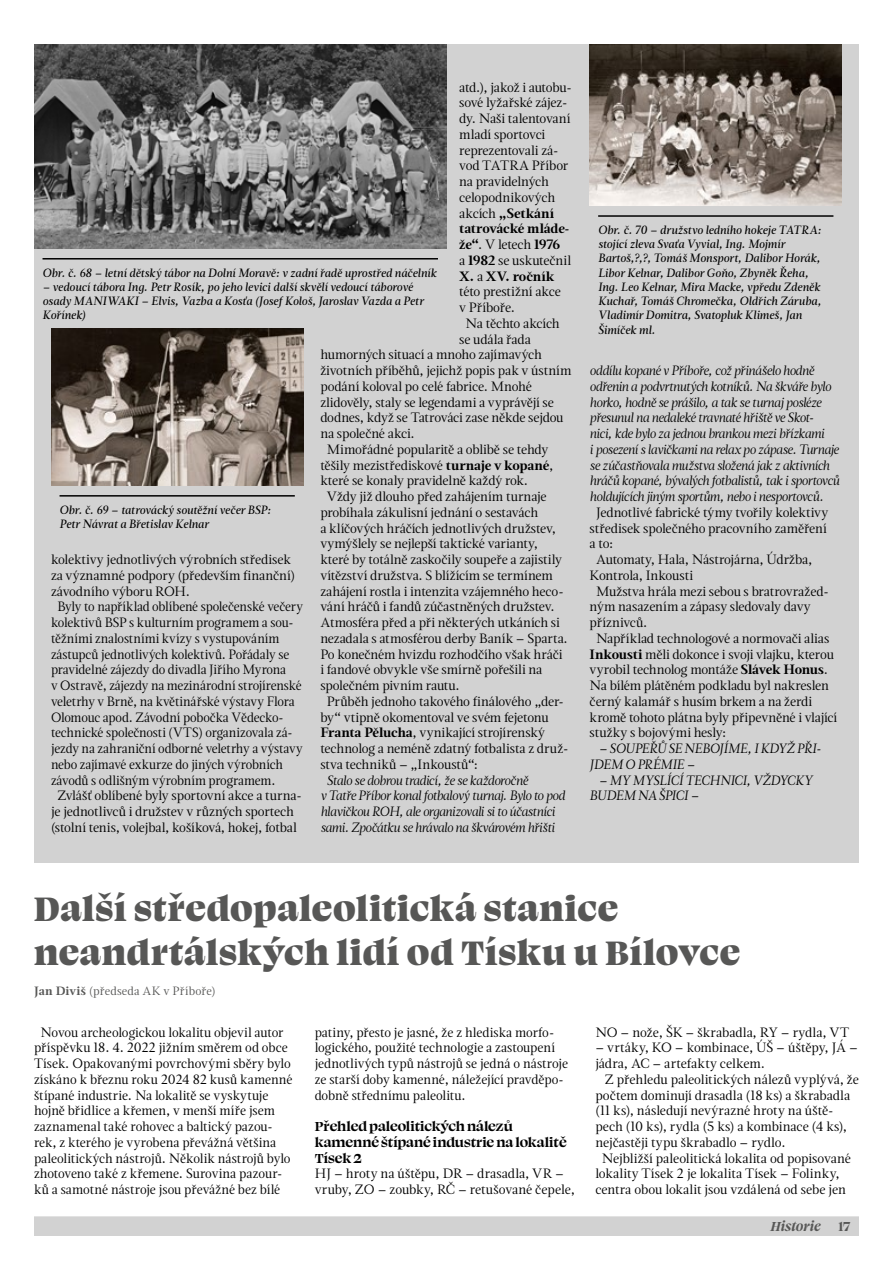
<style>
.page{position:relative;width:893px;height:1263px;background:#fff}
.page>*{position:absolute;margin:0;border:0;box-sizing:border-box;transform-origin:0 0}
.Nadpis_clanku{font:900 39px/43.5px "Swear Display";letter-spacing:.015em;color:#575756}
.Text_Nadpis{font:700 15px/15.8px "Swear Display";letter-spacing:-.005em;color:#000}
.t1{font:italic 700 15px "Swear Display";color:#575756}
.Text{font:13.5px/15.8px "Magneta";letter-spacing:-.01em;color:#000}
.Text-2{font:italic 13.5px/15.8px "Magneta";letter-spacing:-.02em;color:#000}
.Text-3{font:13.5px/15.8px "Magneta";letter-spacing:-.01em;color:#000;scale:.96 1}
.TXT_no_formating{font:13.5px/15.8px "Magneta";letter-spacing:-.005em;color:#000}
.Text-4{font:italic 13.5px/15.8px "Magneta";letter-spacing:.005em;color:#000}
.Fotka_popis{font:italic 500 12px/14.2px "Magneta";letter-spacing:.005em;color:#000}
.Autor_clanku{font:12px "Magneta";letter-spacing:.015em;color:#575756}
.s1{font-weight:700}
.s2{font-style:normal}
</style>
<div class="page">
<div style="left:34px;top:44px;width:825px;height:819px;background:#d2d2d2"></div>
<img style="left:34px;top:44px;width:412px;height:205px">
<img style="left:51px;top:328px;width:252px;height:158px">
<img style="left:590px;top:44px;width:252px;height:162px">
<hr style="left:43px;top:258px;width:395px;height:1px;background:#000">
<hr style="left:60px;top:495px;width:235px;height:2px;background:#000">
<hr style="left:598px;top:215px;width:235px;height:2px;background:#000">
<div style="left:34px;top:1216px;width:825px;height:20px;background:#d2d2d2"></div>
<p class="Text" style="left:459px;top:79px;width:114px">atd.), jakož i autobu&shy;sové lyžařské zájez&shy;dy. Naši talentovaní mladí sportovci reprezentovali zá&shy;vod TATRA Příbor na pravidelných celopodnikových akcích <span class="s1">„Setkání tatrovácké mláde&shy;že“</span>. V letech <span class="s1">1976<br></span>a <span class="s1">1982</span> se uskutečnil<br><span class="s1">X.</span> a <span class="s1">XV. ročník </span>této prestižní akce<br>v Příboře.</p>
<p class="Text" style="left:466px;top:315px;width:96px">Na těchto akcích</p>
<p class="Text" style="left:459px;top:331px;width:73px">se udála řada</p>
<p class="Text" style="left:320px;top:346px;width:223px">humorných situací a mnoho zajímavých</p>
<p class="Text" style="left:320px;top:362px;width:253px">životních příběhů, jejichž popis pak v ústním</p>
<p class="Text" style="left:320px;top:378px;width:213px">podání koloval po celé fabrice. Mnohé</p>
<p class="Text" style="left:320px;top:394px;width:235px">zlidověly, staly se legendami a vyprávějí se</p>
<p class="Text" style="left:320px;top:409px;width:245px">dodnes, když se Tatrováci zase někde sejdou</p>
<p class="Text" style="left:320px;top:425px;width:96px">na společné akci.</p>
<p class="Text" style="left:320px;top:441px;width:234px;text-indent:6px">Mimořádné popularitě a oblibě se tehdy těšily mezistřediskové <span class="s1">turnaje v kopané</span>, které se konaly pravidelně každý rok.</p>
<p class="Text" style="left:320px;top:488px;width:249px;text-indent:6px">Vždy již dlouho před zahájením turnaje probíhala zákulisní jednání o sestavách<br>a klíčových hráčích jednotlivých družstev, vymýšlely se nejlepší taktické varianty, které by totálně zaskočily soupeře a zajistily vítězství družstva. S blížícím se termínem zahájení rostla i intenzita vzájemného heco&shy;vání hráčů i fandů zúčastněných družstev.<br>Atmosféra před a při některých utkáních si nezadala s atmosférou derby Baník – Sparta.<br>Po konečném hvizdu rozhodčího však hráči i fandové obvykle vše smírně pořešili na společném pivním rautu.</p>
<p class="Text" style="left:320px;top:693px;width:250px;text-indent:6px">Průběh jednoho takového finálového „der&shy;by“ vtipně okomentoval ve svém fejetonu <span class="s1">Franta Pělucha</span>, vynikající strojírenský technolog a neméně zdatný fotbalista z druž&shy;stva techniků – „Inkoustů“:</p>
<p class="Text-2" style="left:320px;top:772px;width:246px;text-indent:6px">Stalo se dobrou tradicí, že se každoročně<br>v Tatře Příbor konal fotbalový turnaj. Bylo to pod hlavičkou ROH, ale organizovali si to účastníci sami. Zpočátku se hrávalo na škvárovém hřišti</p>
<p class="Fotka_popis" style="left:43px;top:265px;width:395px">Obr. č. 68 – letní dětský tábor na Dolní Moravě: v zadní řadě uprostřed náčelník</p>
<p class="Fotka_popis" style="left:43px;top:279px;width:382px">– vedoucí tábora Ing. Petr Rosík, po jeho levici další skvělí vedoucí táborové osady MANIWAKI – Elvis, Vazba a Kosťa (Josef Kološ, Jaroslav Vazda a Petr<br>Kořínek)</p>
<p class="Fotka_popis" style="left:60px;top:502px;width:213px">Obr. č. 69 – tatrovácký soutěžní večer BSP:<br>Petr Návrat a Břetislav Kelnar</p>
<p class="Text" style="left:51px;top:551px;width:246px">kolektivy jednotlivých výrobních středisek za významné podpory (především finanční) závodního výboru ROH.</p>
<p class="Text-3" style="left:51px;top:598px;width:264px;text-indent:6px">Byly to například oblíbené společenské večery kolektivů BSP s kulturním programem a sou&shy;těžními znalostními kvízy s vystupováním zástupců jednotlivých kolektivů. Pořádaly se pravidelné zájezdy do divadla Jiřího Myrona<br>v Ostravě, zájezdy na mezinárodní strojírenské veletrhy v Brně, na květinářské výstavy Flora Olomouc apod. Závodní pobočka Vědecko&shy;technické společnosti (VTS) organizovala zá&shy;jezdy na zahraniční odborné veletrhy a výstavy nebo zajímavé exkurze do jiných výrobních závodů s odlišným výrobním programem.</p>
<p class="Text" style="left:51px;top:787px;width:253px;text-indent:6px">Zvlášť oblíbené byly sportovní akce a turna&shy;je jednotlivců i družstev v různých sportech (stolní tenis, volejbal, košíková, hokej, fotbal</p>
<p class="Fotka_popis" style="left:598px;top:222px;width:225px">Obr. č. 70 – družstvo ledního hokeje TATRA: stojící zleva Svaťa Vyvial, Ing. Mojmír Bartoš,?,?, Tomáš Monsport, Dalibor Horák, Libor Kelnar, Dalibor Goňo, Zbyněk Řeha, Ing. Leo Kelnar, Mira Macke, vpředu Zdeněk Kuchař, Tomáš Chromečka, Oldřich Záruba, Vladimír Domitra, Svatopluk Klimeš, Jan Šimíček ml.</p>
<p class="Text-2" style="left:590px;top:362px;width:251px">oddílu kopané v Příboře, což přinášelo hodně odřenin a podvrtnutých kotníků. Na škváře bylo horko, hodně se prášilo, a tak se turnaj posléze přesunul na nedaleké travnaté hřiště ve Skot&shy;nici, kde bylo za jednou brankou mezi břízkami<br>i posezení s lavičkami na relax po zápase. Turnaje se zúčastňovala mužstva složená jak z aktivních hráčů kopané, bývalých fotbalistů, tak i sportovců holdujících jiným sportům, nebo i nesportovců.</p>
<p class="Text" style="left:590px;top:504px;width:240px;text-align:justify;text-indent:6px">Jednotlivé fabrické týmy tvořily kolektivy středisek společného pracovního zaměření a to:</p>
<p class="Text" style="left:590px;top:551px;width:224px;text-indent:6px">Automaty, Hala, Nástrojárna, Údržba,<br>Kontrola, Inkousti</p>
<p class="Text" style="left:590px;top:583px;width:241px;text-indent:6px">Mužstva hrála mezi sebou s bratrovražed&shy;ným nasazením a zápasy sledovaly davy příznivců.</p>
<p class="Text" style="left:590px;top:630px;width:249px;text-indent:6px">Například technologové a normovači alias <span class="s1">Inkousti</span> měli dokonce i svoji vlajku, kterou vyrobil technolog montáže <span class="s1">Slávek Honus</span>.<br>Na bílém plátěném podkladu byl nakreslen černý kalamář s husím brkem a na žerdi kromě tohoto plátna byly připevněné i vlající stužky s bojovými hesly:</p>
<p class="Text-4" style="left:590px;top:740px;width:233px;text-indent:9px">– SOUPEŘŮ SE NEBOJÍME, I KDYŽ PŘI-<br>JDEM O PRÉMIE –</p>
<p class="Text-2" style="left:590px;top:772px;width:224px;text-indent:9px">– MY MYSLÍCÍ TECHNICI, VŽDYCKY<br>BUDEM NA ŠPICI –</p>
<p class="Nadpis_clanku" style="left:34px;top:884px;width:708px">Další středopaleolitická stanice neandrtálských lidí od Tísku u Bílovce</p>
<p class="Autor_clanku" style="left:34px;top:982px;width:183px"><span class="s1">Jan Diviš</span> (předseda AK v Příboře)</p>
<p class="Text" style="left:34px;top:1024px;width:260px;text-indent:6px">Novou archeologickou lokalitu objevil autor příspěvku 18. 4. 2022 jižním směrem od obce Tísek. Opakovanými povrchovými sběry bylo získáno k březnu roku 2024 82 kusů kamenné štípané industrie. Na lokalitě se vyskytuje hojně břidlice a křemen, v menší míře jsem zaznamenal také rohovec a baltický pazou&shy;rek, z kterého je vyrobena převážná většina paleolitických nástrojů. Několik nástrojů bylo zhotoveno také z křemene. Surovina pazour&shy;ků a samotné nástroje jsou převážné bez bílé</p>
<p class="Text" style="left:315px;top:1024px;width:255px">patiny, přesto je jasné, že z hlediska morfo&shy;logického, použité technologie a zastoupení jednotlivých typů nástrojů se jedná o nástroje ze starší doby kamenné, náležející pravděpo&shy;dobně střednímu paleolitu.</p>
<p class="TXT_no_formating" style="left:595px;top:1024px;width:255px">NO – nože, ŠK – škrabadla, RY – rydla, VT</p>
<p class="TXT_no_formating" style="left:595px;top:1039px;width:264px">– vrtáky, KO – kombinace, ÚŠ – úštěpy, JÁ – jádra, AC – artefakty celkem.</p>
<p class="Text" style="left:595px;top:1071px;width:265px;text-indent:9px">Z přehledu paleolitických nálezů vyplývá, že počtem dominují drasadla (18 ks) a škrabadla (11 ks), následují nevýrazné hroty na úště&shy;pech (10 ks), rydla (5 ks) a kombinace (4 ks), nejčastěji typu škrabadlo – rydlo.</p>
<p class="Text" style="left:595px;top:1150px;width:257px;text-indent:6px">Nejbližší paleolitická lokalita od popisované lokality Tísek 2 je lokalita Tísek – Folinky, centra obou lokalit jsou vzdálená od sebe jen</p>
<p class="Text_Nadpis" style="left:315px;top:1118px;width:254px">Přehled paleolitických nálezů kamenné štípané industrie na lokalitě<br>Tísek 2</p>
<p class="TXT_no_formating" style="left:315px;top:1165px;width:262px">HJ – hroty na úštěpu, DR – drasadla, VR – vruby, ZO – zoubky, RČ – retušované čepele,</p>
<p class="t1" style="left:771px;top:1217px;width:81px">Historie <span class="s2">17</span></p>
</div>
